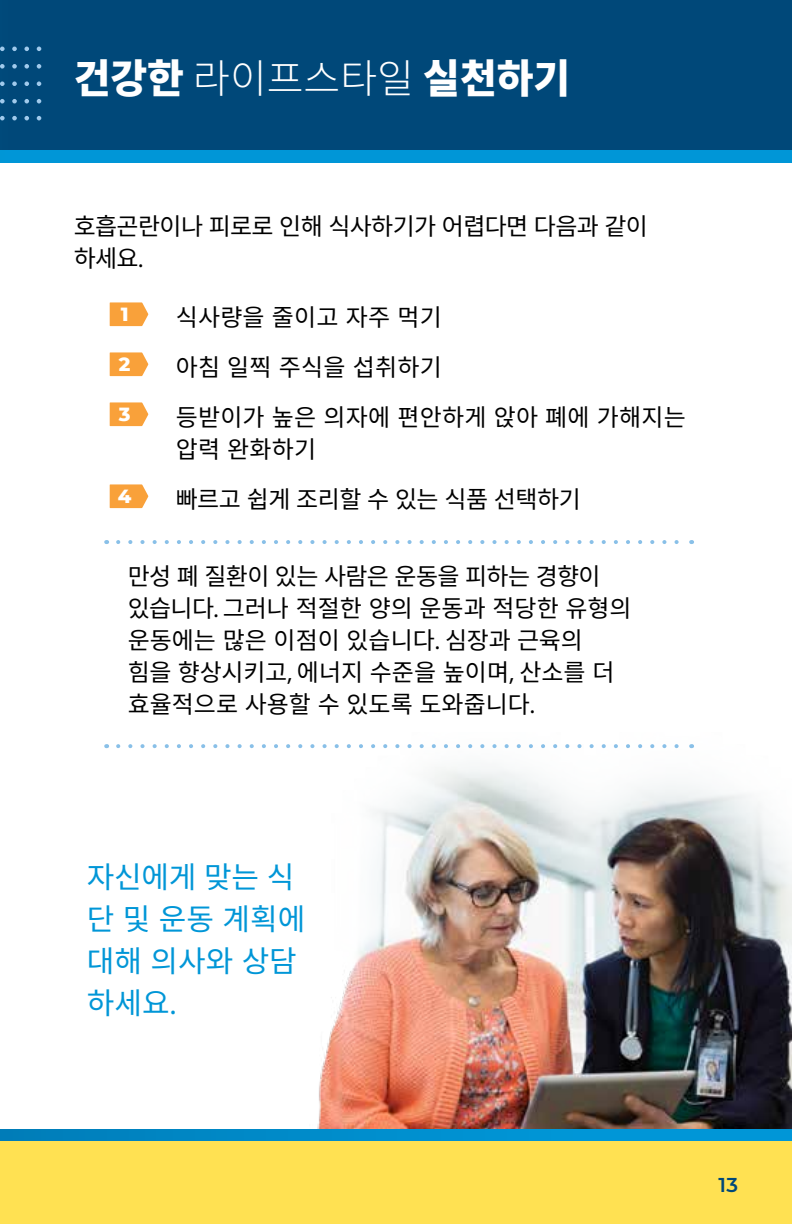
<style>
.page{position:relative;width:792px;height:1224px;background:#fff}
.page>*{position:absolute;margin:0;border:0;box-sizing:border-box;transform-origin:0 0}
.t1{font:900 40px "Noto Sans CJ Kkr";color:#fff}
.t2{font:30px/42px "Noto Sans CJ Kkr";color:#0096d7}
.t3{font:24px/32px "Noto Sans CJ Kkr";color:#000}
.t4{font:24px/32px "Noto Sans CJ Kkr";letter-spacing:-.025em;color:#000}
.t5{font:24px "Noto Sans CJ Kkr";letter-spacing:-.02em;color:#000}
.t6{font:600 20px "Montserrat";color:#004879}
.t7{font:800 19.4px "Montserrat";color:#fff}
.s1{font-weight:300}
.s2{font-family:"Myriad Pro"}
</style>
<div class="page">
<div style="left:0;top:0;width:792px;height:153px;background:#004879"></div>
<div style="left:0;top:151px;width:792px;height:11px;background:#0096d7"></div>
<svg style="left:24px;top:64px;width:5px;height:5px"></svg>
<svg style="left:24px;top:81px;width:5px;height:5px"></svg>
<svg style="left:24px;top:99px;width:5px;height:5px"></svg>
<svg style="left:24px;top:47px;width:5px;height:4px"></svg>
<svg style="left:37px;top:64px;width:4px;height:5px"></svg>
<svg style="left:37px;top:81px;width:4px;height:5px"></svg>
<svg style="left:37px;top:99px;width:4px;height:5px"></svg>
<svg style="left:37px;top:47px;width:4px;height:4px"></svg>
<svg style="left:0;top:64px;width:5px;height:5px"></svg>
<svg style="left:0;top:81px;width:5px;height:5px"></svg>
<svg style="left:0;top:99px;width:5px;height:5px"></svg>
<svg style="left:0;top:47px;width:5px;height:4px"></svg>
<svg style="left:12px;top:64px;width:5px;height:5px"></svg>
<svg style="left:12px;top:81px;width:5px;height:5px"></svg>
<svg style="left:12px;top:99px;width:5px;height:5px"></svg>
<svg style="left:12px;top:47px;width:5px;height:4px"></svg>
<svg style="left:24px;top:116px;width:5px;height:4px"></svg>
<svg style="left:37px;top:116px;width:4px;height:4px"></svg>
<svg style="left:0;top:116px;width:5px;height:4px"></svg>
<svg style="left:12px;top:116px;width:5px;height:4px"></svg>
<img style="left:312px;top:744px;width:480px;height:385px">
<svg style="left:110px;top:302px;width:38px;height:24px"></svg>
<svg style="left:110px;top:352px;width:38px;height:24px"></svg>
<svg style="left:110px;top:402px;width:38px;height:24px"></svg>
<svg style="left:110px;top:484px;width:38px;height:24px"></svg>
<svg style="left:118px;top:540px;width:561px;height:4px"></svg>
<svg style="left:118px;top:744px;width:567px;height:4px"></svg>
<div style="left:0;top:1135px;width:792px;height:89px;background:#ffe152"></div>
<svg style="left:0;top:1129px;width:792px;height:12px;background:#008dcc"></svg>
<h1 class="t1" style="left:74px;top:56px;width:498px">건강한 <span class="s1">라이프스타일</span> 실천하기</h1>
<p class="t4" style="left:74px;top:211px;width:576px">호흡곤란이나 피로로 인해 식사하기가 어렵다면 다음과 같이 하세요<span class="s2">.</span></p>
<p class="t7" style="left:121px;top:300px;width:9px">1</p>
<p class="t3" style="left:176px;top:302px;width:268px">식사량을 줄이고 자주 먹기</p>
<p class="t7" style="left:119px;top:350px;width:13px">2</p>
<p class="t3" style="left:176px;top:352px;width:268px">아침 일찍 주식을 섭취하기</p>
<p class="t7" style="left:119px;top:400px;width:13px">3</p>
<p class="t3" style="left:176px;top:402px;width:512px">등받이가 높은 의자에 편안하게 앉아 폐에 가해지는 압력 완화하기</p>
<p class="t7" style="left:118px;top:482px;width:15px">4</p>
<p class="t5" style="left:176px;top:486px;width:407px">빠르고 쉽게 조리할 수 있는 식품 선택하기</p>
<p class="t3" style="left:128px;top:561px;width:506px">만성 폐 질환이 있는 사람은 운동을 피하는 경향이 있습니다<span class="s2">.</span> 그러나 적절한 양의 운동과 적당한 유형의 운동에는 많은 이점이 있습니다<span class="s2">.</span> 심장과 근육의 힘을 향상시키고<span class="s2">,</span> 에너지 수준을 높이며<span class="s2">,</span> 산소를 더 효율적으로 사용할 수 있도록 도와줍니다<span class="s2">.</span></p>
<p class="t2" style="left:87px;top:857px;width:220px">자신에게 맞는 식 단 및 운동 계획에 대해 의사와 상담 하세요<span class="s2">.</span></p>
<p class="t6" style="left:719px;top:1171px;width:21px">13</p>
</div>
